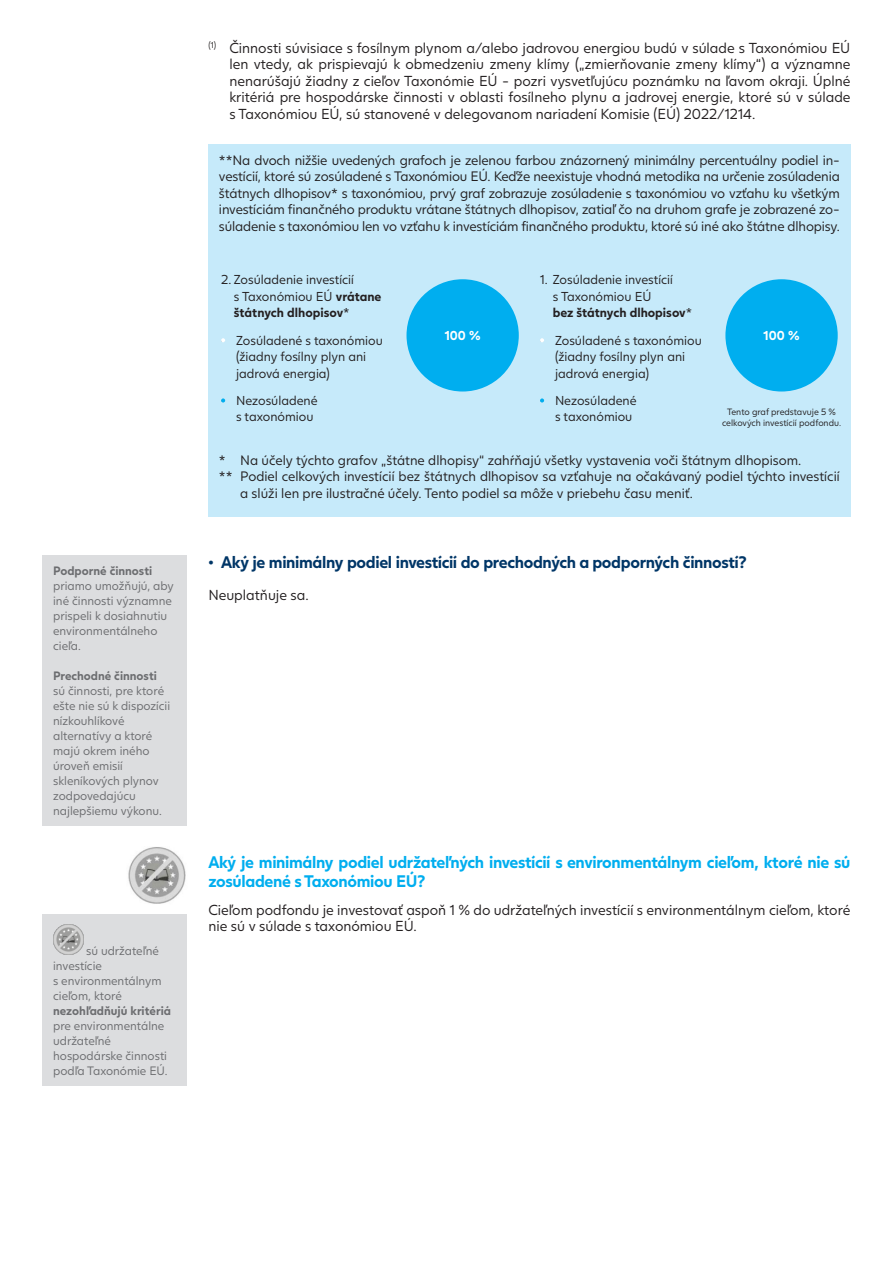
<style>
.page{position:relative;width:893px;height:1263px;background:#fff}
.page>*{position:absolute;margin:0;border:0;box-sizing:border-box;transform-origin:0 0}
.t1{font:700 16.5px/19.8px "Juli Sans";letter-spacing:-.02em;color:#00aeef}
.t2{font:700 16.5px "Juli Sans";letter-spacing:-.02em;color:#003667}
.t3{font:14.25px/16.5px "Juli Sans";color:#231f20;text-align:justify}
.t4{font:13.5px/16.5px "Juli Sans";color:#231f20;text-align:justify}
.t5{font:12.75px/16.5px "Juli Sans";color:#231f20}
.t6{font:700 12.75px "Juli Sans";color:#fff}
.t7{font:12px/15px "Juli Sans";color:#6c6d70}
.t8{font:700 12px "Juli Sans";color:#6c6d70}
.t9{font:9px/10.8px "Juli Sans";color:#231f20;text-align:center}
.s1{font-weight:700}
</style>
<div class="page">
<div style="left:208px;top:144px;width:642px;height:373px;background:#c6eafa"></div>
<div style="left:406px;top:279px;width:113px;height:112px;background:#00aeef;border-radius:50%"></div>
<div style="left:725px;top:279px;width:113px;height:112px;background:#00aeef;border-radius:50%"></div>
<svg style="left:221px;top:398px;width:4px;height:4px"></svg>
<svg style="left:221px;top:338px;width:4px;height:4px"></svg>
<svg style="left:540px;top:398px;width:4px;height:4px"></svg>
<svg style="left:540px;top:338px;width:4px;height:4px"></svg>
<div style="left:43px;top:556px;width:144px;height:270px;background:#dcdddf"></div>
<div style="left:43px;top:914px;width:144px;height:171px;background:#dcdddf"></div>
<img style="left:53px;top:925px;width:30px;height:30px">
<img style="left:128px;top:847px;width:58px;height:57px">
<p class="t8" style="left:53px;top:561px;width:101px">Podporné činnosti</p>
<p class="t7" style="left:53px;top:577px;width:122px">priamo umožňujú, aby iné činnosti významne prispeli k dosiahnutiu environmentálneho cieľa.</p>
<p class="t8" style="left:53px;top:666px;width:105px">Prechodné činnosti</p>
<p class="t7" style="left:53px;top:682px;width:119px">sú činnosti, pre ktoré ešte nie sú k dispozícii nízkouhlíkové alternatívy a ktoré majú okrem iného úroveň emisií skleníkových plynov zodpovedajúcu najlepšiemu výkonu.</p>
<p class="t7" style="left:53px;top:942px;width:110px;text-indent:33px">sú udržateľné investície<br>s environmentálnym cieľom, ktoré</p>
<p class="t8" style="left:53px;top:1000px;width:119px">nezohľadňujú kritériá</p>
<p class="t7" style="left:53px;top:1017px;width:116px">pre environmentálne udržateľné hospodárske činnosti podľa Taxonómie EÚ.</p>
<p class="t3" style="left:229px;top:39px;width:623px;text-indent:-21px"><sup>(1)</sup> Činnosti súvisiace s fosílnym plynom a/alebo jadrovou energiou budú v súlade s Taxonómiou EÚ len vtedy, ak prispievajú k obmedzeniu zmeny klímy („zmierňovanie zmeny klímy“) a významne nenarúšajú žiadny z cieľov Taxonómie EÚ - pozri vysvetľujúcu poznámku na ľavom okraji. Úplné kritériá pre hospodárske činnosti v oblasti fosílneho plynu a jadrovej energie, ktoré sú v súlade s Taxonómiou EÚ, sú stanovené v delegovanom nariadení Komisie (EÚ) 2022/1214.</p>
<p class="t4" style="left:219px;top:151px;width:622px">**Na dvoch nižšie uvedených grafoch je zelenou farbou znázornený minimálny percentuálny podiel in&shy;vestícií, ktoré sú zosúladené s Taxonómiou EÚ. Keďže neexistuje vhodná metodika na určenie zosúladenia štátnych dlhopisov* s taxonómiou, prvý graf zobrazuje zosúladenie s taxonómiou vo vzťahu ku všetkým investíciám finančného produktu vrátane štátnych dlhopisov, zatiaľ čo na druhom grafe je zobrazené zo&shy;súladenie s taxonómiou len vo vzťahu k investíciám finančného produktu, ktoré sú iné ako štátne dlhopisy.</p>
<p class="t5" style="left:234px;top:271px;width:149px;text-indent:-13px">2. Zosúladenie investícií<br>s Taxonómiou EÚ <span class="s1">vrátane štátnych dlhopisov</span>*</p>
<p class="t5" style="left:236px;top:331px;width:148px;text-indent:-15px">• Zosúladené s taxonómiou (žiadny fosílny plyn ani jadrová energia)</p>
<p class="t5" style="left:236px;top:391px;width:83px;text-indent:-15px">• Nezosúladené s taxonómiou</p>
<p class="t5" style="left:553px;top:271px;width:141px;text-indent:-13px">1. Zosúladenie investícií<br>s Taxonómiou EÚ<br><span class="s1">bez štátnych dlhopisov</span>*</p>
<p class="t5" style="left:555px;top:331px;width:148px;text-indent:-15px">• Zosúladené s taxonómiou (žiadny fosílny plyn ani jadrová energia)</p>
<p class="t5" style="left:555px;top:391px;width:83px;text-indent:-15px">• Nezosúladené s taxonómiou</p>
<p class="t6" style="left:445px;top:325px;width:37px">100 %</p>
<p class="t6" style="left:764px;top:325px;width:37px">100 %</p>
<p class="t9" style="left:722px;top:406px;width:120px">Tento graf predstavuje 5 % celkových investícií podfondu.</p>
<p class="t4" style="left:219px;top:450px;width:584px">* Na účely týchto grafov „štátne dlhopisy“ zahŕňajú všetky vystavenia voči štátnym dlhopisom.</p>
<p class="t4" style="left:219px;top:467px;width:622px">** Podiel celkových investícií bez štátnych dlhopisov sa vzťahuje na očakávaný podiel týchto investícií</p>
<p class="t4" style="left:240px;top:483px;width:454px">a slúži len pre ilustračné účely. Tento podiel sa môže v priebehu času meniť.</p>
<p class="t2" style="left:208px;top:548px;width:540px">• Aký je minimálny podiel investícií do prechodných a podporných činností?</p>
<p class="t3" style="left:208px;top:585px;width:102px">Neuplatňuje sa.</p>
<p class="t1" style="left:208px;top:850px;width:644px">Aký je minimálny podiel udržateľných investícií s environmentálnym cieľom, ktoré nie sú zosúladené s Taxonómiou EÚ?</p>
<p class="t3" style="left:208px;top:900px;width:644px">Cieľom podfondu je investovať aspoň 1 % do udržateľných investícií s environmentálnym cieľom, ktoré nie sú v súlade s taxonómiou EÚ.</p>
</div>
